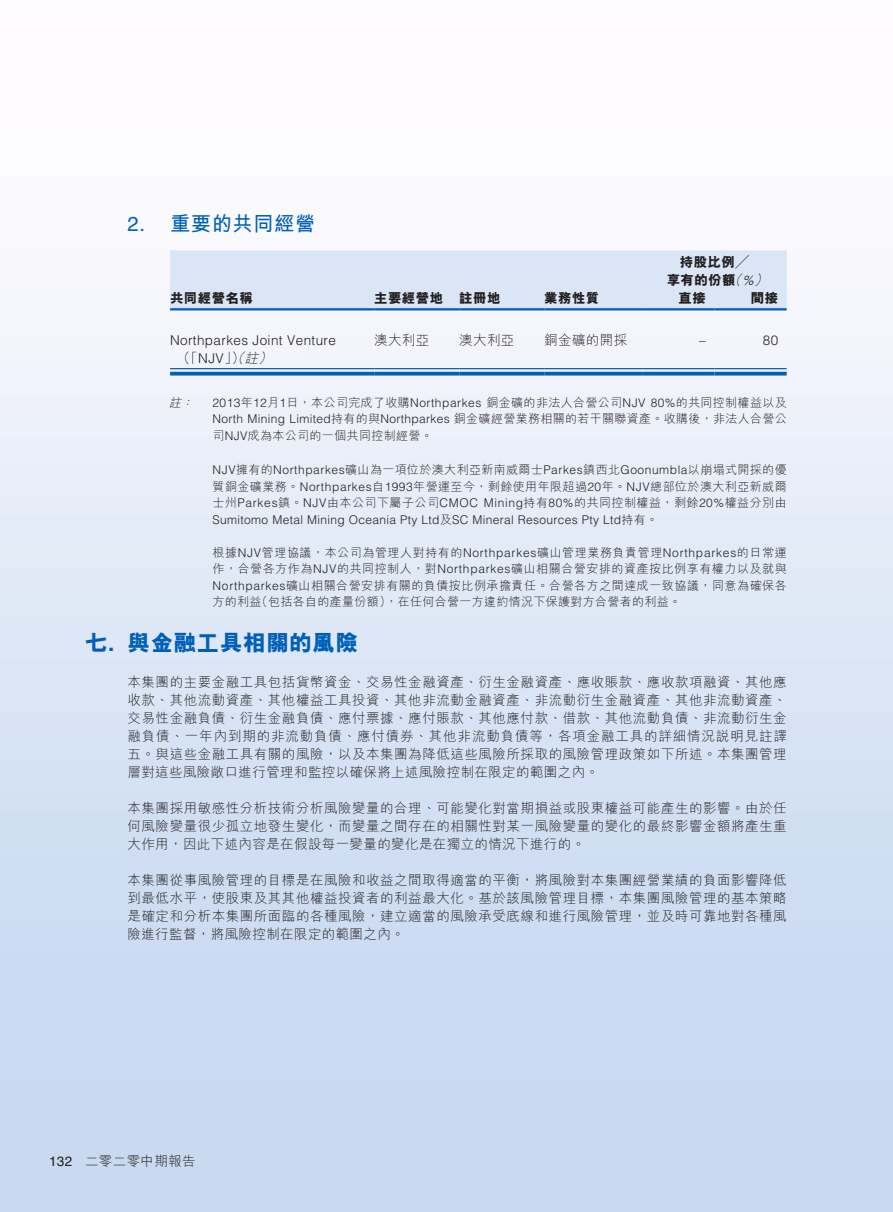
<style>
.page{position:relative;width:893px;height:1212px;background:#fff}
.page>*{position:absolute;margin:0;border:0;box-sizing:border-box;transform-origin:0 0}
.t1{font:800 22.5px "M Hei HK";letter-spacing:.03em;color:#005fb9}
.t2{font:700 20.25px "M Hei HK";letter-spacing:.03em;color:#005fb9}
.t3{font:300 13.5px/18px "M Hei HK";letter-spacing:.03em;color:#231f20;text-align:justify}
.t4{font:800 13.5px "M Hei HK";letter-spacing:.03em;color:#231f20}
.t5{font:300 13.5px "Helvetica LT Std";letter-spacing:.03em;color:#231f20}
.t6{font:300 12px/16.5px "M Hei HK";letter-spacing:.03em;color:#231f20;text-align:justify}
.t7{font:300 12px "Helvetica LT Std";letter-spacing:.03em;color:#231f20}
.t8{font:italic 300 12px "M Hei HK";color:#231f20}
.s1{font-family:"Helvetica LT Std";font-weight:400}
.s2{font-weight:300;font-style:italic}
.s3{font-family:"Helvetica LT Std";font-weight:300;font-style:italic}
.s4{font-family:"Helvetica LT Std"}
.s5{font-style:italic}
.s6{font-family:"M Hei HK"}
.s7{font-family:"Helvetica LT Std";font-weight:700}
</style>
<div class="page">
<div style="left:170px;top:250px;width:617px;height:58px;background:#dae5f5"></div>
<hr style="left:170px;top:308px;width:204px;height:2px;background:#005fb9">
<hr style="left:374px;top:308px;width:85px;height:2px;background:#005fb9">
<hr style="left:459px;top:308px;width:85px;height:2px;background:#005fb9">
<hr style="left:544px;top:308px;width:98px;height:2px;background:#005fb9">
<hr style="left:642px;top:308px;width:72px;height:2px;background:#005fb9">
<hr style="left:714px;top:308px;width:73px;height:2px;background:#005fb9">
<hr style="left:170px;top:368px;width:204px;height:1px;background:#005fb9">
<hr style="left:170px;top:372px;width:204px;height:3px;background:#005fb9">
<hr style="left:374px;top:368px;width:85px;height:1px;background:#005fb9">
<hr style="left:374px;top:372px;width:85px;height:3px;background:#005fb9">
<hr style="left:459px;top:368px;width:85px;height:1px;background:#005fb9">
<hr style="left:459px;top:372px;width:85px;height:3px;background:#005fb9">
<hr style="left:544px;top:368px;width:98px;height:1px;background:#005fb9">
<hr style="left:544px;top:372px;width:98px;height:3px;background:#005fb9">
<hr style="left:642px;top:368px;width:72px;height:1px;background:#005fb9">
<hr style="left:642px;top:372px;width:72px;height:3px;background:#005fb9">
<hr style="left:714px;top:368px;width:73px;height:1px;background:#005fb9">
<hr style="left:714px;top:372px;width:73px;height:3px;background:#005fb9">
<h2 class="t2" style="left:128px;top:209px;width:189px"><span class="s1">2.</span> 重要的共同經營</h2>
<p class="t4" style="left:170px;top:291px;width:84px">共同經營名稱</p>
<p class="t4" style="left:374px;top:291px;width:128px">主要經營地 註冊地</p>
<p class="t4" style="left:544px;top:291px;width:57px">業務性質</p>
<p class="t4" style="left:680px;top:255px;width:71px">持股比例╱</p>
<p class="t4" style="left:667px;top:273px;width:106px">享有的份額<span class="s2">（</span><span class="s3">%</span><span class="s2">）</span></p>
<p class="t4" style="left:678px;top:291px;width:29px">直接</p>
<p class="t4" style="left:751px;top:291px;width:29px">間接</p>
<p class="t5" style="left:170px;top:331px;width:167px">Northparkes Joint Venture</p>
<p class="t3" style="left:177px;top:349px;width:100px">（「 <span class="s4">NJV</span>」）<span class="s5">（註）</span></p>
<p class="t3" style="left:374px;top:331px;width:57px">澳大利亞</p>
<p class="t3" style="left:459px;top:331px;width:57px">澳大利亞</p>
<p class="t3" style="left:544px;top:331px;width:84px">銅金礦的開採</p>
<p class="t5" style="left:699px;top:331px;width:8px">–</p>
<p class="t5" style="left:763px;top:331px;width:17px">80</p>
<p class="t8" style="left:169px;top:396px;width:29px">註：</p>
<p class="t6" style="left:213px;top:394px;width:576px"><span class="s4">2013</span>年<span class="s4">12</span>月<span class="s4">1</span>日，本公司完成了收購<span class="s4">Northparkes</span> 銅金礦的非法人合營公司<span class="s4">NJV 80%</span>的共同控制權益以及<span class="s4">North Mining Limited</span>持有的與<span class="s4">Northparkes</span> 銅金礦經營業務相關的若干關聯資產。收購後，非法人合營公司<span class="s4">NJV</span>成為本公司的一個共同控制經營。</p>
<p class="t6" style="left:213px;top:461px;width:576px"><span class="s4">NJV</span>擁有的<span class="s4">Northparkes</span>礦山為一項位於澳大利亞新南威爾士<span class="s4">Parkes</span>鎮西北<span class="s4">Goonumbla</span>以崩塌式開採的優質銅金礦業務。<span class="s4">Northparkes</span>自<span class="s4">1993</span>年營運至今，剩餘使用年限超過<span class="s4">20</span>年。<span class="s4">NJV</span>總部位於澳大利亞新威爾士州<span class="s4">Parkes</span>鎮。<span class="s4">NJV</span>由本公司下屬子公司<span class="s4">CMOC Mining</span>持有<span class="s4">80%</span>的共同控制權益，剩餘<span class="s4">20%</span>權益分別由</p>
<p class="t7" style="left:213px;top:512px;width:447px">Sumitomo Metal Mining Oceania Pty Ltd<span class="s6">及</span>SC Mineral Resources Pty Ltd<span class="s6">持有。</span></p>
<p class="t6" style="left:213px;top:544px;width:576px">根據<span class="s4">NJV</span>管理協議，本公司為管理人對持有的<span class="s4">Northparkes</span>礦山管理業務負責管理<span class="s4">Northparkes</span>的日常運作，合營各方作為<span class="s4">NJV</span>的共同控制人，對<span class="s4">Northparkes</span>礦山相關合營安排的資產按比例享有權力以及就與<span class="s4">Northparkes</span>礦山相關合營安排有關的負債按比例承擔責任。合營各方之間達成一致協議，同意為確保各方的利益（包括各自的產量份額），在任何合營一方違約情況下保護對方合營者的利益。</p>
<h1 class="t1" style="left:85px;top:631px;width:275px">七<span class="s7">.</span> 與金融工具相關的風險</h1>
<p class="t3" style="left:128px;top:673px;width:661px">本集團的主要金融工具包括貨幣資金、交易性金融資產、衍生金融資產、應收賬款、應收款項融資、其他應收款、其他流動資產、其他權益工具投資、其他非流動金融資產、非流動衍生金融資產、其他非流動資產、交易性金融負債、衍生金融負債、應付票據、應付賬款、其他應付款、借款、其他流動負債、非流動衍生金融負債、一年內到期的非流動負債、應付債券、其他非流動負債等，各項金融工具的詳細情況說明見註譯五。與這些金融工具有關的風險，以及本集團為降低這些風險所採取的風險管理政策如下所述。本集團管理層對這些風險敞口進行管理和監控以確保將上述風險控制在限定的範圍之內。</p>
<p class="t3" style="left:128px;top:799px;width:661px">本集團採用敏感性分析技術分析風險變量的合理、可能變化對當期損益或股東權益可能產生的影響。由於任何風險變量很少孤立地發生變化，而變量之間存在的相關性對某一風險變量的變化的最終影響金額將產生重大作用，因此下述內容是在假設每一變量的變化是在獨立的情況下進行的。</p>
<p class="t3" style="left:128px;top:871px;width:661px">本集團從事風險管理的目標是在風險和收益之間取得適當的平衡，將風險對本集團經營業績的負面影響降低到最低水平，使股東及其其他權益投資者的利益最大化。基於該風險管理目標，本集團風險管理的基本策略是確定和分析本集團所面臨的各種風險，建立適當的風險承受底線和進行風險管理，並及時可靠地對各種風險進行監督，將風險控制在限定的範圍之內。</p>
<p class="t3" style="left:49px;top:1151px;width:148px"><span class="s1">132</span> 二零二零中期報告</p>
</div>
